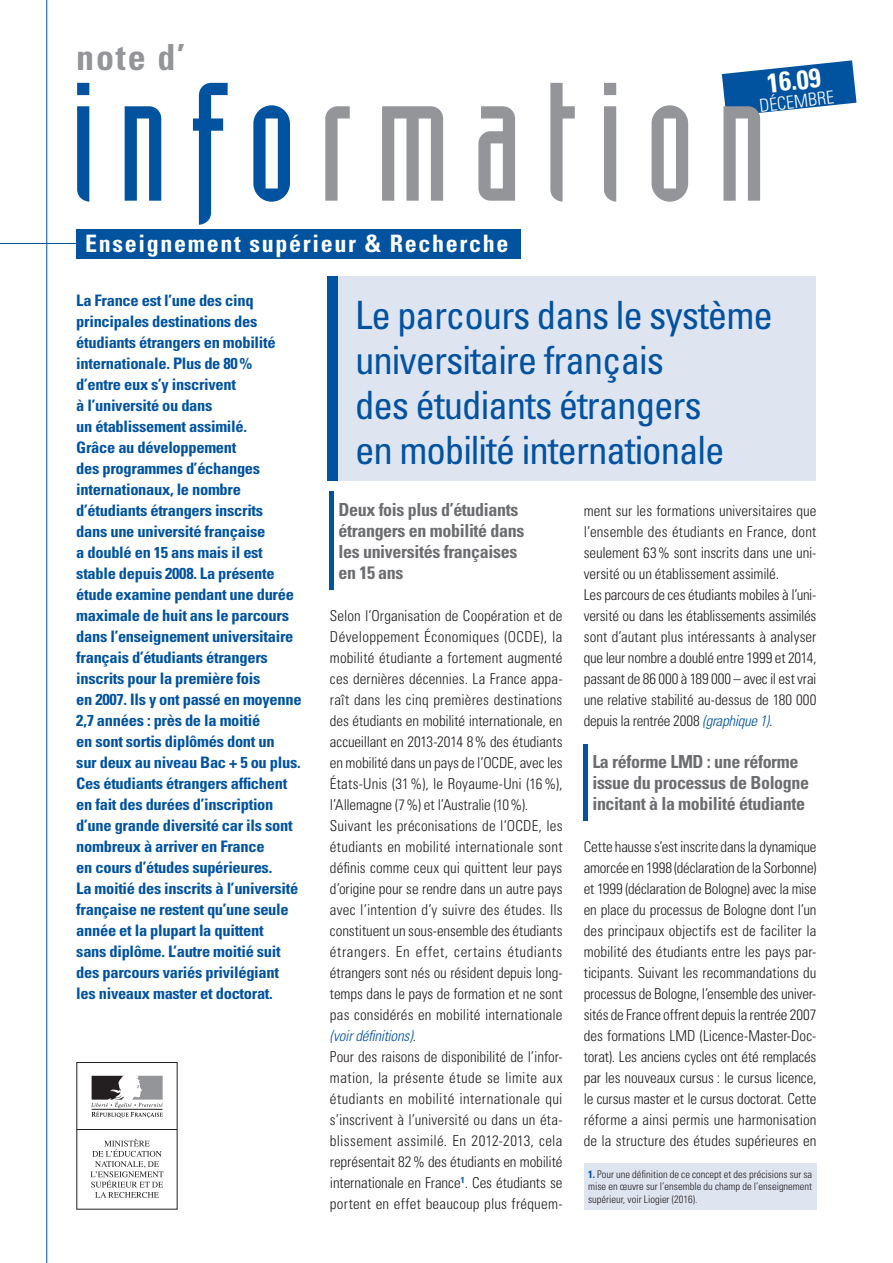
<style>
.page{position:relative;width:893px;height:1263px;background:#fff}
.page>*{position:absolute;margin:0;border:0;box-sizing:border-box;transform-origin:0 0}
.t1{font:165px "Industria Solid";letter-spacing:.14em;color:#939598}
.t2{font:condensed 39px/45px "Univers";letter-spacing:-.025em;color:#0153a0}
.t3{font:700 condensed 36px "Univers";color:#939598}
.t4{font:700 condensed 27px "Univers";color:#fff}
.t5{font:700 condensed 24px "Univers";letter-spacing:.07em;color:#fff}
.t6{font:700 condensed 18px/21px "Univers LT Std";letter-spacing:-.02em;color:#6c6d70}
.t7{font:300 condensed 18px "Univers";color:#fff}
.t8{font:700 condensed 15.9px/21px "Univers LT Std";letter-spacing:-.02em;color:#0153a0;scale:1.04 1}
.t9{font:300 condensed 15px/21px "Univers LT Std";color:#231f20}
.t10{font:italic 300 condensed 15px "Univers";letter-spacing:-.015em;color:#0153a0}
.t11{font:300 condensed 10.5px/12.6px "Univers";color:#231f20;text-align:justify}
.s1{color:#0153a0}
.s2{font-family:"Univers LT Std";font-style:normal;color:#231f20}
.s3{font-family:"Univers";font-style:italic;color:#0153a0}
.s4{font-weight:700;color:#0153a0}
</style>
<div class="page">
<hr style="left:77px;top:1129px;width:100px;height:1px;background:#231f20">
<svg style="left:91px;top:1076px;width:72px;height:42px"></svg>
<svg style="left:90px;top:1139px;width:74px;height:59px"></svg>
<hr style="left:330px;top:491px;width:4px;height:99px;background:#0153a0">
<hr style="left:584px;top:744px;width:4px;height:76px;background:#0153a0">
<svg style="left:722px;top:60px;width:134px;height:56px"></svg>
<hr style="left:46px;top:0;width:1px;height:1263px;background:#0153a0">
<hr style="left:0;top:243px;width:489px;height:1px;background:#0153a0">
<div style="left:76px;top:230px;width:445px;height:29px;background:#0153a0"></div>
<div style="left:332px;top:276px;width:484px;height:204px;background:#dfe4f1"></div>
<div style="left:327px;top:276px;width:10px;height:204px;background:#0153a0"></div>
<div style="left:584px;top:1163px;width:232px;height:46px;background:#dfe4f1"></div>
<h3 class="t3" style="left:76px;top:35px;width:110px">note d’</h3>
<h3 class="t4" style="left:765px;top:67px;width:55px;rotate:-6deg">16.09</h3>
<p class="t7" style="left:758px;top:95px;width:76px;rotate:-6deg">DÉCEMBRE</p>
<h1 class="t1" style="left:71px;top:52px;width:697px"><span class="s1">info</span>rmation</h1>
<h3 class="t5" style="left:85px;top:229px;width:425px">Enseignement supérieur &amp; Recherche</h3>
<p class="t8" style="left:76px;top:290px;width:218px">La France est l’une des cinq principales destinations des étudiants étrangers en mobilité internationale. Plus de 80%<br>d’entre eux s’y inscrivent<br>à l’université ou dans<br>un établissement assimilé.<br>Grâce au développement<br>des programmes d’échanges internationaux, le nombre d’étudiants étrangers inscrits<br>dans une université française<br>a doublé en 15 ans mais il est stable depuis 2008. La présente étude examine pendant une durée maximale de huit ans le parcours dans l’enseignement universitaire français d’étudiants étrangers inscrits pour la première fois<br>en 2007. Ils y ont passé en moyenne<br>2,7 années : près de la moitié<br>en sont sortis diplômés dont un<br>sur deux au niveau Bac + 5 ou plus.<br>Ces étudiants étrangers affichent en fait des durées d’inscription d’une grande diversité car ils sont nombreux à arriver en France<br>en cours d’études supérieures.<br>La moitié des inscrits à l’université française ne restent qu’une seule année et la plupart la quittent<br>sans diplôme. L’autre moitié suit des parcours variés privilégiant les niveaux master et doctorat.</p>
<h2 class="t2" style="left:355px;top:292px;width:419px">Le parcours dans le système universitaire français<br>des étudiants étrangers<br>en mobilité internationale</h2>
<p class="t6" style="left:338px;top:499px;width:187px">Deux fois plus d’étudiants étrangers en mobilité dans les universités françaises en 15 ans</p>
<p class="t9" style="left:330px;top:605px;width:234px">Selon l’Organisation de Coopération et de Développement Économiques (OCDE), la mobilité étudiante a fortement augmenté ces dernières décennies. La France appa&shy;raît dans les cinq premières destinations des étudiants en mobilité internationale, en accueillant en 2013-2014 8% des étudiants en mobilité dans un pays de l’OCDE, avec les États-Unis (31%), le Royaume-Uni (16%), l’Allemagne (7%) et l’Australie (10%).<br>Suivant les préconisations de l’OCDE, les étudiants en mobilité internationale sont définis comme ceux qui quittent leur pays d’origine pour se rendre dans un autre pays avec l’intention d’y suivre des études. Ils constituent un sous-ensemble des étudiants étrangers. En effet, certains étudiants étrangers sont nés ou résident depuis long&shy;temps dans le pays de formation et ne sont pas considérés en mobilité internationale</p>
<p class="t10" style="left:330px;top:1027px;width:88px">(voir définitions)<span class="s2">.</span></p>
<p class="t9" style="left:330px;top:1046px;width:234px;text-align:justify">Pour des raisons de disponibilité de l’infor&shy;mation, la présente étude se limite aux étudiants en mobilité internationale qui s’inscrivent à l’université ou dans un éta&shy;blissement assimilé. En 2012-2013, cela représentait 82% des étudiants en mobilité internationale en France<sup>1</sup>. Ces étudiants se portent en effet beaucoup plus fréquem-</p>
<p class="t9" style="left:584px;top:500px;width:234px">ment sur les formations universitaires que l’ensemble des étudiants en France, dont seulement 63% sont inscrits dans une uni&shy;versité ou un établissement assimilé.<br>Les parcours de ces étudiants mobiles à l’uni&shy;versité ou dans les établissements assimilés sont d’autant plus intéressants à analyser que leur nombre a doublé entre 1999 et 2014, passant de 86 000 à 189 000 – avec il est vrai une relative stabilité au-dessus de 180 000 depuis la rentrée 2008 <span class="s3">(graphique 1)</span>.</p>
<p class="t6" style="left:592px;top:751px;width:218px">La réforme LMD : une réforme issue du processus de Bologne incitant à la mobilité étudiante</p>
<p class="t9" style="left:584px;top:836px;width:234px;text-align:justify">Cette hausse s’est inscrite dans la dynamique amorcée en 1998 (déclaration de la Sorbonne) et 1999 (déclaration de Bologne) avec la mise en place du processus de Bologne dont l’un des principaux objectifs est de faciliter la mobilité des étudiants entre les pays par&shy;ticipants. Suivant les recommandations du processus de Bologne, l’ensemble des univer&shy;sités de France offrent depuis la rentrée 2007 des formations LMD (Licence-Master-Doc&shy;torat). Les anciens cycles ont été remplacés par les nouveaux cursus : le cursus licence, le cursus master et le cursus doctorat. Cette réforme a ainsi permis une harmonisation de la structure des études supérieures en</p>
<p class="t11" style="left:588px;top:1167px;width:226px"><span class="s4">1.</span> Pour une définition de ce concept et des précisions sur sa mise en œuvre sur l’ensemble du champ de l’enseignement supérieur, voir Liogier (2016).</p>
</div>
